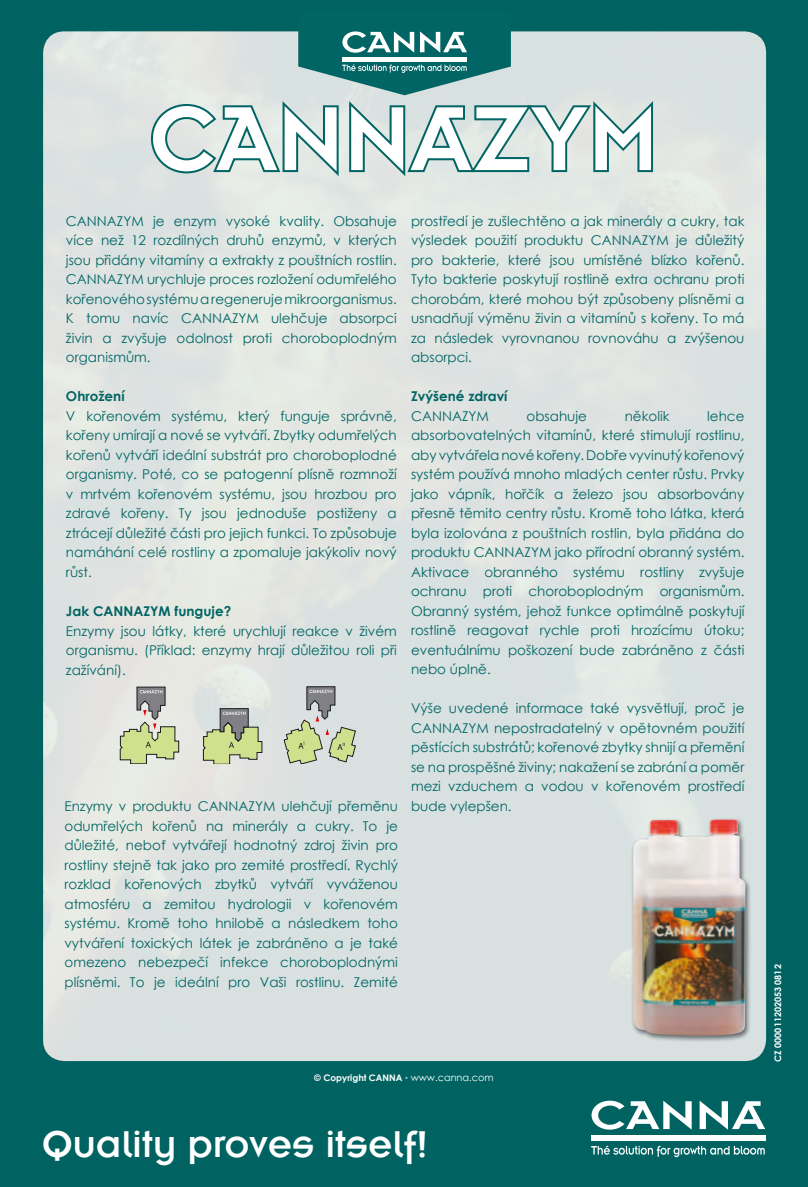
<style>
.page{position:relative;width:808px;height:1187px;background:#fff}
.page>*{position:absolute;margin:0;border:0;box-sizing:border-box;transform-origin:0 0}
.t1{font:99.9px "Cann A";color:#fff}
.t2{font:41.25px "Insignia Alternate";color:#fff}
.t3{font:13.5px/19.5px "Century Gothic";color:#006564;text-align:justify}
.t4{font:700 13.5px "Century Gothic";color:#006564}
.t5{font:700 9px "Century Gothic";color:#fff}
.s1{font-family:"Cann A";font-weight:400;font-size:9.75px}
.s2{font-weight:400;font-size:9.75px}
</style>
<div class="page">
<div style="left:0;top:0;width:808px;height:1186px;background:#006362"></div>
<svg style="left:591px;top:1100px;width:101px;height:29px"></svg>
<svg style="left:700px;top:1101px;width:65px;height:28px"></svg>
<div style="left:591px;top:1135px;width:174px;height:6px;background:#fff"></div>
<svg style="left:591px;top:1145px;width:174px;height:12px"></svg>
<div style="left:43px;top:31px;width:723px;height:1029px;background:#dde2e1;border-radius:21px"></div>
<svg style="left:283px;top:686px;width:72px;height:78px"></svg>
<svg style="left:120px;top:686px;width:59px;height:77px"></svg>
<svg style="left:203px;top:700px;width:60px;height:64px"></svg>
<div style="left:631px;top:816px;width:121px;height:226px;background:#1b1c20;opacity:.6"></div>
<img style="left:633px;top:819px;width:113px;height:216px">
<svg style="left:149px;top:31px;width:506px;height:150px"></svg>
<h1 class="t1" style="left:150px;top:88px;width:510px">CANNaZYM</h1>
<p class="t3" style="left:66px;top:211px;width:332px">CANNAZYM je enzym vysoké kvality. Obsahuje více než 12 rozdílných druhů enzymů, v kterých jsou přidány vitamíny a extrakty z pouštních rostlin.<br>CANNAZYM urychluje proces rozložení odumřelého kořenového systému a regeneruje mikroorganismus.<br>K tomu navíc CANNAZYM ulehčuje absorpci živin a zvyšuje odolnost proti choroboplodným organismům.</p>
<p class="t4" style="left:66px;top:386px;width:60px">Ohrožení</p>
<p class="t3" style="left:66px;top:406px;width:332px">V kořenovém systému, který funguje správně, kořeny umírají a nové se vytváří. Zbytky odumřelých kořenů vytváří ideální substrát pro choroboplodné organismy. Poté, co se patogenní plísně rozmnoží v mrtvém kořenovém systému, jsou hrozbou pro zdravé kořeny. Ty jsou jednoduše postiženy a ztrácejí důležité části pro jejich funkci. To způsobuje namáhání celé rostliny a zpomaluje jakýkoliv nový růst.</p>
<p class="t4" style="left:66px;top:600px;width:167px">Jak CANNAZYM funguje?</p>
<p class="t3" style="left:66px;top:620px;width:332px">Enzymy jsou látky, které urychlují reakce v živém organismu. (Příklad: enzymy hrají důležitou roli při zažívání).</p>
<p class="t3" style="left:64px;top:796px;width:335px">Enzymy v produktu CANNAZYM ulehčují přeměnu odumřelých kořenů na minerály a cukry. To je důležité, neboť vytvářejí hodnotný zdroj živin pro rostliny stejně tak jako pro zemité prostředí. Rychlý rozklad kořenových zbytků vytváří vyváženou atmosféru a zemitou hydrologii v kořenovém systému. Kromě toho hnilobě a následkem toho vytváření toxických látek je zabráněno a je také omezeno nebezpečí infekce choroboplodnými plísněmi. To je ideální pro Vaši rostlinu. Zemité</p>
<p class="t3" style="left:411px;top:211px;width:335px">prostředí je zušlechtěno a jak minerály a cukry, tak výsledek použití produktu CANNAZYM je důležitý pro bakterie, které jsou umístěné blízko kořenů.<br>Tyto bakterie poskytují rostlině extra ochranu proti chorobám, které mohou být způsobeny plísněmi a usnadňují výměnu živin a vitamínů s kořeny. To má za následek vyrovnanou rovnováhu a zvýšenou absorpci.</p>
<p class="t4" style="left:411px;top:386px;width:98px">Zvýšené zdraví</p>
<p class="t3" style="left:411px;top:406px;width:79px">CANNAZYM</p>
<p class="t3" style="left:526px;top:406px;width:62px">obsahuje</p>
<p class="t3" style="left:625px;top:406px;width:46px">několik</p>
<p class="t3" style="left:411px;top:406px;width:335px;text-indent:296px">lehce absorbovatelných vitamínů, které stimulují rostlinu, aby vytvářela nové kořeny. Dobře vyvinutý kořenový systém používá mnoho mladých center růstu. Prvky jako vápník, hořčík a železo jsou absorbovány přesně těmito centry růstu. Kromě toho látka, která byla izolována z pouštních rostlin, byla přidána do produktu CANNAZYM jako přírodní obranný systém.<br>Aktivace obranného systému rostliny zvyšuje ochranu proti choroboplodným organismům.<br>Obranný systém, jehož funkce optimálně poskytují rostlině reagovat rychle proti hrozícímu útoku; eventuálnímu poškození bude zabráněno z části nebo úplně.</p>
<p class="t3" style="left:411px;top:698px;width:335px">Výše uvedené informace také vysvětlují, proč je CANNAZYM nepostradatelný v opětovném použití pěstících substrátů; kořenové zbytky shnijí a přemění se na prospěšné živiny; nakažení se zabrání a poměr mezi vzduchem a vodou v kořenovém prostředí bude vylepšen.</p>
<p class="t5" style="left:314px;top:1071px;width:181px">© Copyright CANNA <span class="s1">-</span> <span class="s2">www.canna.com</span></p>
<h2 class="t2" style="left:42px;top:1123px;width:387px">Quality proves itself!</h2>
<p class="t5" style="left:771px;top:1061px;width:99px;rotate:-90deg">CZ 000011202053 0812</p>
</div>
